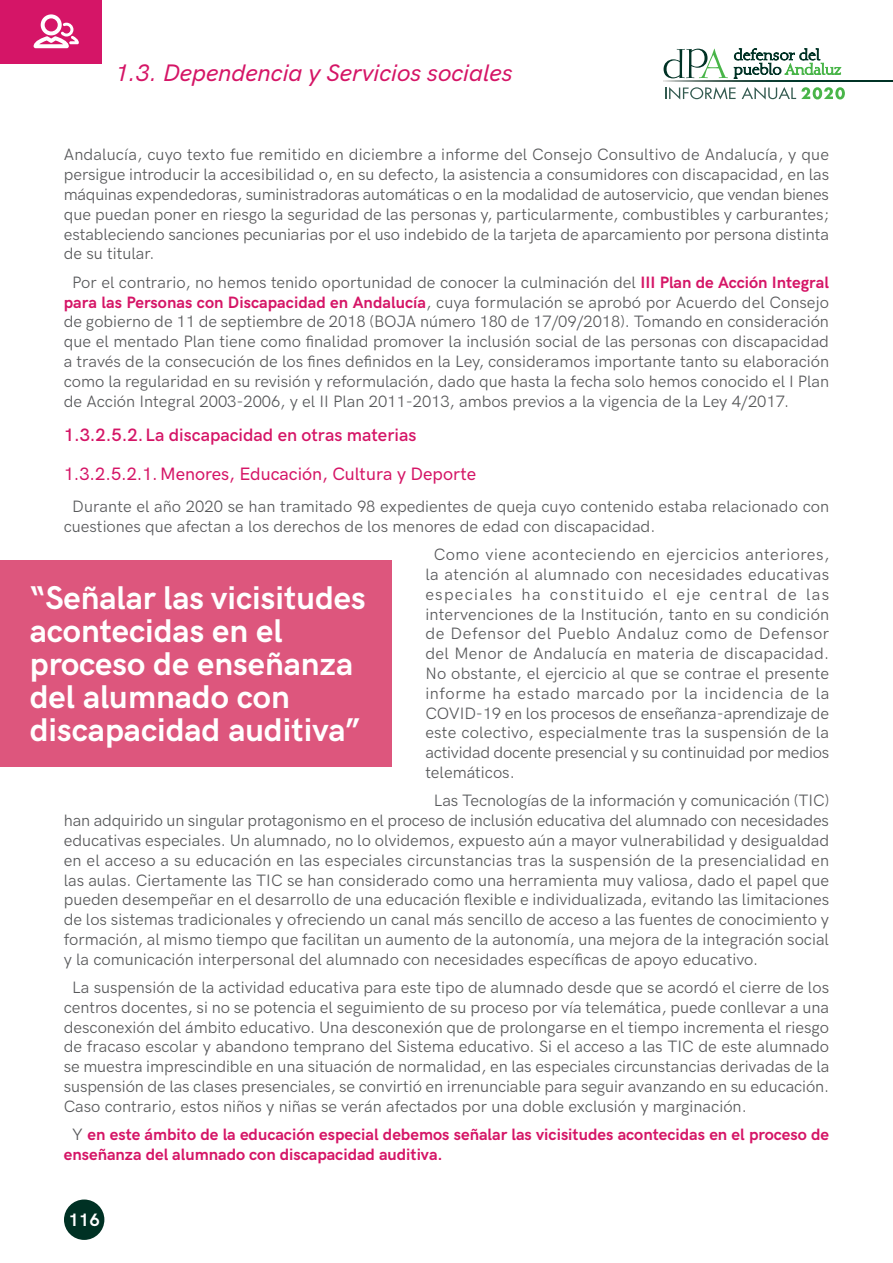
<style>
.page{position:relative;width:893px;height:1263px;background:#fff}
.page>*{position:absolute;margin:0;border:0;box-sizing:border-box;transform-origin:0 0}
.t1{font:700 33px/33px "HK Grotesk";color:#fff}
.t2{font:italic 500 24px "HK Grotesk";color:#d51566}
.t3{font:500 18px "HK Grotesk";color:#d51566}
.t4{font:600 18px "HK Grotesk";color:#d51566}
.t5{font:700 18px "HK Grotesk";color:#fff}
.t6{font:16.5px/19.8px "HK Grotesk";color:#57585a;text-align:justify}
.t7{font:700 16.5px/19.8px "HK Grotesk";color:#d51566}
.s1{font-weight:700;color:#d51566}
.s2{font-weight:400;color:#57585a}
</style>
<div class="page">
<div style="left:0;top:561px;width:391px;height:206px;background:#dd567d"></div>
<div style="left:0;top:0;width:102px;height:64px;background:#d51567"></div>
<svg style="left:34px;top:14px;width:45px;height:34px"></svg>
<svg style="left:734px;top:49px;width:107px;height:30px"></svg>
<svg style="left:664px;top:49px;width:64px;height:29px"></svg>
<svg style="left:664px;top:81px;width:229px;height:1px"></svg>
<svg style="left:665px;top:87px;width:71px;height:13px"></svg>
<svg style="left:742px;top:87px;width:103px;height:13px"></svg>
<div style="left:64px;top:1199px;width:40px;height:41px;background:#003124;border-radius:50%"></div>
<h2 class="t2" style="left:115px;top:54px;width:399px">1.3. Dependencia y Servicios sociales</h2>
<p class="t6" style="left:64px;top:144px;width:767px">Andalucía, cuyo texto fue remitido en diciembre a informe del Consejo Consultivo de Andalucía, y que persigue introducir la accesibilidad o, en su defecto, la asistencia a consumidores con discapacidad, en las máquinas expendedoras, suministradoras automáticas o en la modalidad de autoservicio, que vendan bienes que puedan poner en riesgo la seguridad de las personas y, particularmente, combustibles y carburantes; estableciendo sanciones pecuniarias por el uso indebido de la tarjeta de aparcamiento por persona distinta de su titular.</p>
<p class="t6" style="left:64px;top:271px;width:767px;text-indent:8px">Por el contrario, no hemos tenido oportunidad de conocer la culminación del <span class="s1">III Plan de Acción Integral para las Personas con Discapacidad en Andalucía</span>, cuya formulación se aprobó por Acuerdo del Consejo de gobierno de 11 de septiembre de 2018 (BOJA número 180 de 17/09/2018). Tomando en consideración que el mentado Plan tiene como finalidad promover la inclusión social de las personas con discapacidad a través de la consecución de los fines definidos en la Ley, consideramos importante tanto su elaboración como la regularidad en su revisión y reformulación, dado que hasta la fecha solo hemos conocido el I Plan de Acción Integral 2003-2006, y el II Plan 2011-2013, ambos previos a la vigencia de la Ley 4/2017.</p>
<p class="t4" style="left:64px;top:421px;width:354px">1.3.2.5.2.La discapacidad en otras materias</p>
<p class="t3" style="left:64px;top:460px;width:414px">1.3.2.5.2.1.Menores, Educación, Cultura y Deporte</p>
<p class="t6" style="left:64px;top:495px;width:767px;text-indent:8px">Durante el año 2020 se han tramitado 98 expedientes de queja cuyo contenido estaba relacionado con cuestiones que afectan a los derechos de los menores de edad con discapacidad.</p>
<p class="t6" style="left:425px;top:543px;width:405px;text-indent:8px">Como viene aconteciendo en ejercicios anteriores, la atención al alumnado con necesidades educativas especiales ha constituido el eje central de las intervenciones de la Institución, tanto en su condición de Defensor del Pueblo Andaluz como de Defensor del Menor de Andalucía en materia de discapacidad.<br>No obstante, el ejercicio al que se contrae el presente informe ha estado marcado por la incidencia de la COVID-19 en los procesos de enseñanza-aprendizaje de este colectivo, especialmente tras la suspensión de la actividad docente presencial y su continuidad por medios telemáticos.</p>
<p class="t6" style="left:64px;top:789px;width:767px;text-indent:370px">Las Tecnologías de la información y comunicación (TIC) han adquirido un singular protagonismo en el proceso de inclusión educativa del alumnado con necesidades educativas especiales. Un alumnado, no lo olvidemos, expuesto aún a mayor vulnerabilidad y desigualdad en el acceso a su educación en las especiales circunstancias tras la suspensión de la presencialidad en las aulas. Ciertamente las TIC se han considerado como una herramienta muy valiosa, dado el papel que pueden desempeñar en el desarrollo de una educación flexible e individualizada, evitando las limitaciones de los sistemas tradicionales y ofreciendo un canal más sencillo de acceso a las fuentes de conocimiento y formación, al mismo tiempo que facilitan un aumento de la autonomía, una mejora de la integración social y la comunicación interpersonal del alumnado con necesidades específicas de apoyo educativo.</p>
<p class="t6" style="left:64px;top:976px;width:767px;text-indent:8px">La suspensión de la actividad educativa para este tipo de alumnado desde que se acordó el cierre de los centros docentes, si no se potencia el seguimiento de su proceso por vía telemática, puede conllevar a una desconexión del ámbito educativo. Una desconexión que de prolongarse en el tiempo incrementa el riesgo de fracaso escolar y abandono temprano del Sistema educativo. Si el acceso a las TIC de este alumnado se muestra imprescindible en una situación de normalidad, en las especiales circunstancias derivadas de la suspensión de las clases presenciales, se convirtió en irrenunciable para seguir avanzando en su educación.<br>Caso contrario, estos niños y niñas se verán afectados por una doble exclusión y marginación.</p>
<p class="t7" style="left:64px;top:1123px;width:767px;text-indent:8px"><span class="s2">Y</span> en este ámbito de la educación especial debemos señalar las vicisitudes acontecidas en el proceso de enseñanza del alumnado con discapacidad auditiva.</p>
<h1 class="t1" style="left:30px;top:579px;width:338px">“Señalar las vicisitudes acontecidas en el proceso de enseñanza del alumnado con discapacidad auditiva”</h1>
<p class="t5" style="left:69px;top:1206px;width:33px">116</p>
</div>
